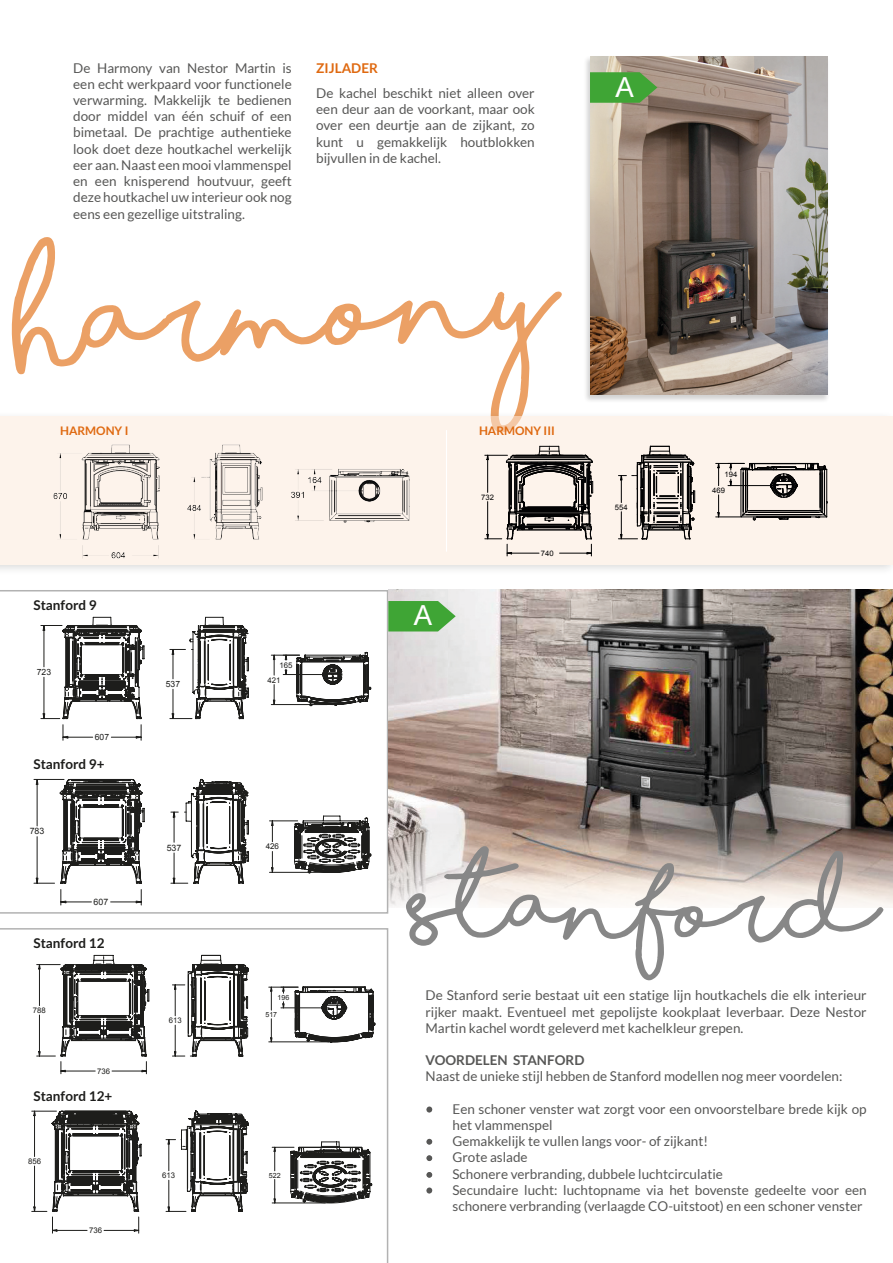
<style>
.page{position:relative;width:893px;height:1263px;background:#fff}
.page>*{position:absolute;margin:0;border:0;box-sizing:border-box;transform-origin:0 0}
.t1{font:700 119.55px "Shorelines Script";color:#e6893f}
.t2{font:700 91.5px "Shorelines Script";color:#878787}
.t3{font:13.5px/16.2px "Lato";color:#575756;text-align:justify}
.t4{font:700 13.5px "Lato";color:#1d1d1b}
.t5{font:700 13.5px "Lato";color:#575756}
.t6{font:700 13.5px "Lato";color:#df6910}
.t7{font:700 11.85px "Lato";color:#df6910}
.t8{font:8.85px "Arial";color:#1d1d1b}
.t9{font:8.55px "Arial";color:#1d1d1b}
.t10{font:8.1px "Arial";color:#1d1d1b}
.t11{font:7.8px/15px "Arial";color:#1d1d1b}
.t12{font:7.5px/15.8px "Arial";letter-spacing:.01em;color:#020203}
.t13{font:7.05px "Arial";color:#1d1d1b}
</style>
<div class="page">
<svg style="left:0;top:590px;width:388px;height:324px"></svg>
<svg style="left:271px;top:642px;width:117px;height:64px"></svg>
<svg style="left:41px;top:617px;width:208px;height:135px"></svg>
<svg style="left:269px;top:804px;width:119px;height:69px"></svg>
<svg style="left:34px;top:779px;width:215px;height:133px"></svg>
<hr style="left:174px;top:812px;width:1px;height:30px;background:#1d1d1b">
<hr style="left:174px;top:853px;width:1px;height:30px;background:#1d1d1b">
<img style="left:388px;top:590px;width:505px;height:317px">
<svg style="left:0;top:928px;width:388px;height:335px"></svg>
<svg style="left:269px;top:980px;width:119px;height:62px"></svg>
<svg style="left:37px;top:955px;width:212px;height:135px"></svg>
<hr style="left:175px;top:1025px;width:1px;height:31px;background:#1d1d1b">
<hr style="left:175px;top:985px;width:1px;height:31px;background:#1d1d1b">
<hr style="left:272px;top:1203px;width:53px;height:1px;background:#1d1d1b">
<svg style="left:272px;top:1132px;width:116px;height:71px"></svg>
<svg style="left:32px;top:1111px;width:217px;height:152px"></svg>
<hr style="left:169px;top:1139px;width:1px;height:32px;background:#1d1d1b">
<hr style="left:169px;top:1180px;width:1px;height:31px;background:#1d1d1b">
<div style="left:0;top:410px;width:893px;height:167px;background:#1d1d1b;opacity:.3"></div>
<div style="left:0;top:417px;width:893px;height:148px;background:#fdf3eb"></div>
<svg style="left:485px;top:446px;width:108px;height:110px"></svg>
<hr style="left:507px;top:553px;width:32px;height:1px;background:#020203">
<hr style="left:560px;top:553px;width:31px;height:1px;background:#020203">
<svg style="left:618px;top:446px;width:77px;height:93px"></svg>
<svg style="left:716px;top:463px;width:111px;height:58px"></svg>
<img style="left:53px;top:444px;width:210px;height:115px">
<img style="left:291px;top:469px;width:119px;height:54px">
<hr style="left:446px;top:430px;width:1px;height:122px;background:#fff">
<div style="left:584px;top:56px;width:246px;height:347px;background:#1d1d1b;opacity:.2"></div>
<img style="left:590px;top:56px;width:237px;height:338px">
<svg style="left:427px;top:1106px;width:5px;height:6px"></svg>
<svg style="left:427px;top:1139px;width:5px;height:5px"></svg>
<svg style="left:427px;top:1155px;width:5px;height:6px"></svg>
<svg style="left:427px;top:1172px;width:5px;height:6px"></svg>
<svg style="left:427px;top:1187px;width:5px;height:6px"></svg>
<svg style="left:388px;top:601px;width:68px;height:30px;background:#56ae4d"></svg>
<svg style="left:590px;top:72px;width:67px;height:31px;background:#4da13f"></svg>
<p class="t3" style="left:73px;top:60px;width:220px">De Harmony van Nestor Martin is een echt werkpaard voor functionele verwarming. Makkelijk te bedienen door middel van één schuif of een bimetaal. De prachtige authentieke look doet deze houtkachel werkelijk eer aan. Naast een mooi vlammenspel en een knisperend houtvuur, geeft deze houtkachel uw interieur ook nog eens een gezellige uitstraling.</p>
<p class="t6" style="left:316px;top:60px;width:63px">ZIJLADER</p>
<p class="t3" style="left:316px;top:85px;width:220px">De kachel beschikt niet alleen over een deur aan de voorkant, maar ook over een deurtje aan de zijkant, zo kunt u gemakkelijk houtblokken bijvullen in de kachel.</p>
<h1 class="t1" style="left:11px;top:280px;width:545px;rotate:-4deg">Harmony</h1>
<p class="t7" style="left:60px;top:424px;width:70px">HARMONY I</p>
<p class="t7" style="left:479px;top:424px;width:77px">HARMONY III</p>
<p class="t4" style="left:33px;top:597px;width:65px">Stanford 9</p>
<p class="t9" style="left:37px;top:666px;width:16px">723</p>
<p class="t9" style="left:95px;top:732px;width:16px">607</p>
<p class="t4" style="left:33px;top:756px;width:73px">Stanford 9+</p>
<p class="t8" style="left:30px;top:825px;width:16px">783</p>
<p class="t9" style="left:166px;top:678px;width:16px">537</p>
<p class="t11" style="left:268px;top:657px;width:26px;text-indent:12px">165<br>421</p>
<p class="t12" style="left:481px;top:489px;width:14px">732</p>
<p class="t12" style="left:541px;top:545px;width:14px">740</p>
<p class="t12" style="left:615px;top:499px;width:14px">554</p>
<p class="t12" style="left:712px;top:467px;width:27px;text-indent:12px">194<br>469</p>
<p class="t8" style="left:94px;top:896px;width:16px">607</p>
<p class="t4" style="left:33px;top:935px;width:73px">Stanford 12</p>
<p class="t11" style="left:33px;top:1003px;width:14px">788</p>
<p class="t11" style="left:97px;top:1063px;width:14px">736</p>
<p class="t4" style="left:33px;top:1089px;width:80px">Stanford 12+</p>
<p class="t11" style="left:28px;top:1154px;width:15px">856</p>
<p class="t11" style="left:89px;top:1223px;width:15px">736</p>
<p class="t8" style="left:167px;top:842px;width:16px">537</p>
<p class="t11" style="left:169px;top:1013px;width:14px">613</p>
<p class="t11" style="left:162px;top:1168px;width:15px">613</p>
<p class="t10" style="left:266px;top:841px;width:15px">426</p>
<p class="t13" style="left:278px;top:993px;width:13px">196</p>
<p class="t13" style="left:265px;top:1010px;width:13px">517</p>
<p class="t13" style="left:269px;top:1170px;width:13px">522</p>
<p class="t2" style="left:412px;top:870px;width:470px">Stanford</p>
<p class="t3" style="left:425px;top:987px;width:443px">De Stanford serie bestaat uit een statige lijn houtkachels die elk interieur rijker maakt. Eventueel met gepolijste kookplaat leverbaar. Deze Nestor Martin kachel wordt geleverd met kachelkleur grepen.</p>
<p class="t5" style="left:425px;top:1052px;width:160px">VOORDELEN STANFORD</p>
<p class="t3" style="left:425px;top:1068px;width:418px">Naast de unieke stijl hebben de Stanford modellen nog meer voordelen:</p>
<p class="t3" style="left:452px;top:1101px;width:416px;text-indent:-27px">• Een schoner venster wat zorgt voor een onvoorstelbare brede kijk op het vlammenspel</p>
<p class="t3" style="left:425px;top:1133px;width:284px">• Gemakkelijk te vullen langs voor- of zijkant!</p>
<p class="t3" style="left:425px;top:1149px;width:104px">• Grote aslade</p>
<p class="t3" style="left:425px;top:1165px;width:299px">• Schonere verbranding, dubbele luchtcirculatie</p>
<p class="t3" style="left:452px;top:1182px;width:416px;text-indent:-27px">• Secundaire lucht: luchtopname via het bovenste gedeelte voor een schonere verbranding (verlaagde CO-uitstoot) en een schoner venster</p>
</div>
